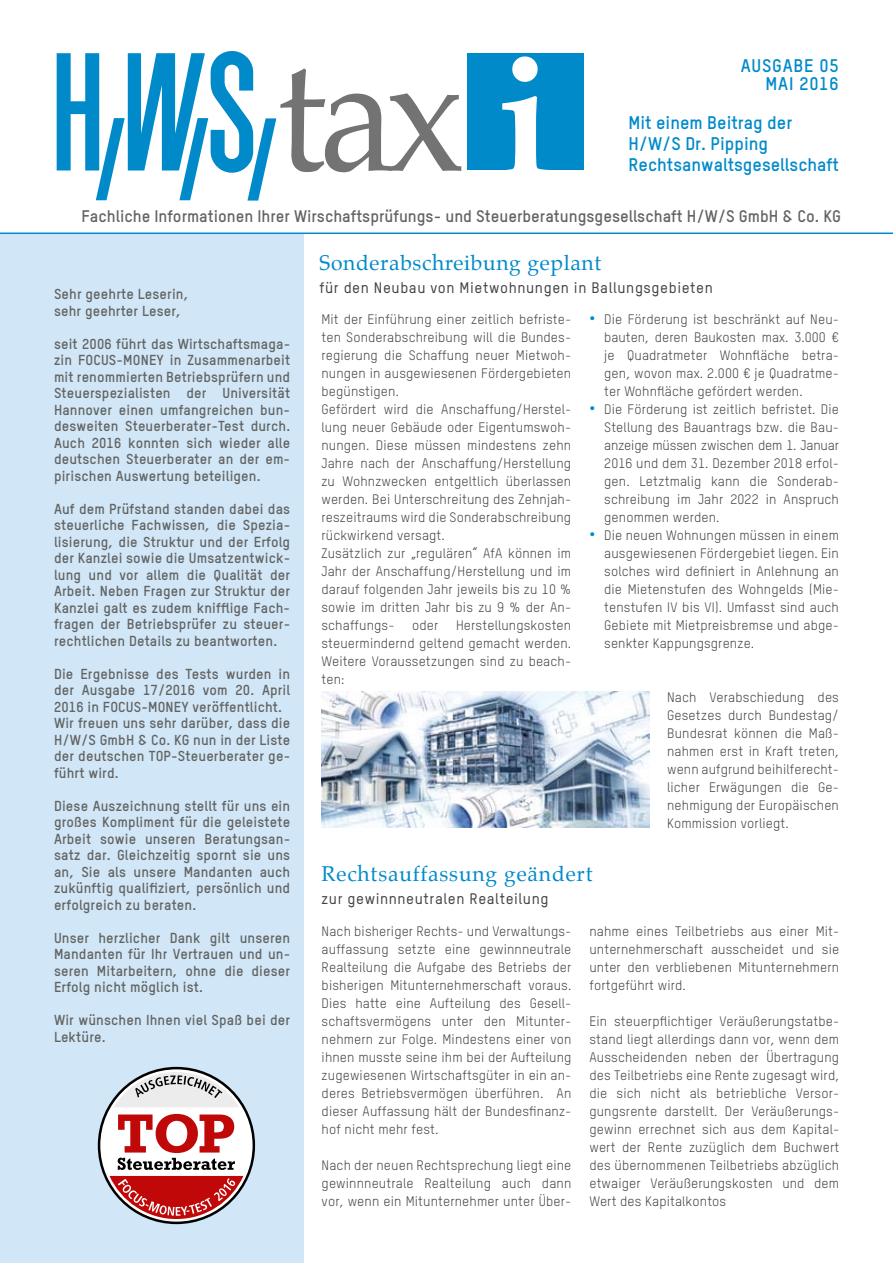
<style>
.page{position:relative;width:893px;height:1263px;background:#fff}
.page>*{position:absolute;margin:0;border:0;box-sizing:border-box;transform-origin:0 0}
.t1{font:164.7px "Palatino";color:#747373;scale:.92 1}
.t2{font:21px "Palatino";letter-spacing:.03em;color:#008aca}
.t3{font:700 18px/21px "TSTAR";color:#008aca}
.t4{font:700 18px/18px "TSTAR";letter-spacing:.04em;color:#008aca;text-align:right}
.t5{font:700 16.5px "TSTAR";color:#636362}
.t6{font:500 15px "TSTAR";letter-spacing:.04em;color:#434342}
.t7{font:700 14.25px/16.5px "TSTAR";letter-spacing:.01em;color:#636362;text-align:justify}
.t8{font:13.5px/18px "TSTAR";letter-spacing:.01em;color:#434342;text-align:justify}
.s1{font-weight:700;font-size:169.65px;color:#fff}
.s2{font-weight:700;font-size:16.8px;color:#008aca}
</style>
<div class="page">
<hr style="left:0;top:232px;width:893px;height:2px;background:#008aca">
<div style="left:0;top:234px;width:303px;height:1029px;background:#d1e7f7"></div>
<svg style="left:57px;top:51px;width:219px;height:150px"></svg>
<div style="left:468px;top:54px;width:116px;height:116px;background:#008aca"></div>
<div style="left:99px;top:1068px;width:155px;height:155px;background:#fff;border-radius:50%"></div>
<div style="left:98px;top:1067px;width:157px;height:157px;border:3px solid #000;border-radius:50%"></div>
<svg style="left:114px;top:1072px;width:125px;height:35px"></svg>
<svg style="left:118px;top:1114px;width:117px;height:56px"></svg>
<svg style="left:110px;top:1176px;width:133px;height:43px"></svg>
<img style="left:322px;top:691px;width:327px;height:136px">
<h1 class="t1" style="left:277px;top:-22px;width:301px">tax <span class="s1">i</span></h1>
<h3 class="t4" style="left:741px;top:56px;width:99px">ausgabe 05<br>Mai 2016</h3>
<h3 class="t3" style="left:628px;top:112px;width:212px">Mit einem Beitrag der<br>H/W/S Dr. Pipping<br>Rechtsanwaltsgesellschaft</h3>
<p class="t5" style="left:82px;top:206px;width:761px">Fachliche Informationen Ihrer Wirschaftsprüfungs- und Steuerberatungsgesellschaft H/W/S GmbH &amp; Co. KG</p>
<p class="t7" style="left:54px;top:285px;width:136px">Sehr geehrte Leserin, sehr geehrter Leser,</p>
<p class="t7" style="left:54px;top:335px;width:238px">seit 2006 führt das Wirtschaftsmaga&shy;zin FOCUS-MONEY in Zusammenarbeit mit renommierten Betriebsprüfern und Steuerspezialisten der Universität Hannover einen umfangreichen bun&shy;desweiten Steuerberater-Test durch.<br>Auch 2016 konnten sich wieder alle deutschen Steuerberater an der em&shy;pirischen Auswertung beteiligen.</p>
<p class="t7" style="left:54px;top:500px;width:238px">Auf dem Prüfstand standen dabei das steuerliche Fachwissen, die Spezia&shy;lisierung, die Struktur und der Erfolg der Kanzlei sowie die Umsatzentwick&shy;lung und vor allem die Qualität der Arbeit. Neben Fragen zur Struktur der Kanzlei galt es zudem knifflige Fach&shy;fragen der Betriebsprüfer zu steuer&shy;rechtlichen Details zu beantworten.</p>
<p class="t7" style="left:54px;top:665px;width:238px;text-align:left">Die Ergebnisse des Tests wurden in der Ausgabe 17/2016 vom 20. April<br>2016 in FOCUS-MONEY veröffentlicht.<br>Wir freuen uns sehr darüber, dass die<br>H/W/S GmbH &amp; Co. KG nun in der Liste der deutschen TOP-Steuerberater ge&shy;führt wird.</p>
<p class="t7" style="left:54px;top:797px;width:238px">Diese Auszeichnung stellt für uns ein großes Kompliment für die geleistete Arbeit sowie unseren Beratungsan&shy;satz dar. Gleichzeitig spornt sie uns an, Sie als unsere Mandanten auch zukünftig qualifiziert, persönlich und erfolgreich zu beraten.</p>
<p class="t7" style="left:54px;top:929px;width:238px">Unser herzlicher Dank gilt unseren Mandanten für Ihr Vertrauen und un&shy;seren Mitarbeitern, ohne die dieser Erfolg nicht möglich ist.</p>
<p class="t7" style="left:54px;top:1011px;width:238px">Wir wünschen Ihnen viel Spaß bei der<br>Lektüre.</p>
<h2 class="t2" style="left:320px;top:245px;width:283px">Sonderabschreibung geplant</h2>
<p class="t6" style="left:320px;top:278px;width:395px">für den Neubau von Mietwohnungen in Ballungsgebieten</p>
<p class="t8" style="left:321px;top:310px;width:251px;text-align:left">Mit der Einführung einer zeitlich befriste&shy;ten Sonderabschreibung will die Bundes&shy;regierung die Schaffung neuer Mietwoh&shy;nungen in ausgewiesenen Fördergebieten begünstigen.<br>Gefördert wird die Anschaffung/Herstel&shy;lung neuer Gebäude oder Eigentumswoh&shy;nungen. Diese müssen mindestens zehn Jahre nach der Anschaffung/Herstellung zu Wohnzwecken entgeltlich überlassen werden. Bei Unterschreitung des Zehnjah&shy;reszeitraums wird die Sonderabschreibung rückwirkend versagt.<br>Zusätzlich zur „regulären“ AfA können im Jahr der Anschaffung/Herstellung und im darauf folgenden Jahr jeweils bis zu 10 % sowie im dritten Jahr bis zu 9 % der An&shy;schaffungs-</p>
<p class="t8" style="left:604px;top:310px;width:236px;text-indent:-15px"><span class="s2">•</span> Die Förderung ist beschränkt auf Neu&shy;bauten, deren Baukosten max. 3.000 € je Quadratmeter Wohnfläche betra&shy;gen, wovon max. 2.000 € je Quadratme&shy;ter Wohnfläche gefördert werden.</p>
<p class="t8" style="left:604px;top:400px;width:236px;text-indent:-15px"><span class="s2">•</span> Die Förderung ist zeitlich befristet. Die Stellung des Bauantrags bzw. die Bau&shy;anzeige müssen zwischen dem 1. Januar 2016 und dem 31. Dezember 2018 erfol&shy;gen. Letztmalig kann die Sonderab&shy;schreibung im Jahr 2022 in Anspruch genommen werden.</p>
<p class="t8" style="left:604px;top:526px;width:236px;text-indent:-15px"><span class="s2">•</span> Die neuen Wohnungen müssen in einem ausgewiesenen Fördergebiet liegen. Ein solches wird definiert in Anlehnung an die Mietenstufen des Wohngelds (Mie&shy;tenstufen IV bis VI). Umfasst sind auch Gebiete mit Mietpreisbremse und abge&shy;senkter Kappungsgrenze.</p>
<p class="t8" style="left:321px;top:616px;width:251px;text-indent:135px">Herstellungskosten steuermindernd geltend gemacht werden.<br>Weitere Voraussetzungen sind zu beach&shy;ten:</p>
<p class="t8" style="left:412px;top:616px;width:28px">oder</p>
<h2 class="t2" style="left:322px;top:857px;width:272px">Rechtsauffassung geändert</h2>
<p class="t6" style="left:322px;top:889px;width:228px">zur gewinnneutralen Realteilung</p>
<p class="t8" style="left:667px;top:688px;width:173px">Nach Verabschiedung des Gesetzes durch Bundestag/ Bundesrat können die Maß&shy;nahmen erst in Kraft treten, wenn aufgrund beihilferecht&shy;licher Erwägungen die Ge&shy;nehmigung der Europäischen Kommission vorliegt.</p>
<p class="t8" style="left:322px;top:922px;width:251px">Nach bisheriger Rechts- und Verwaltungs&shy;auffassung setzte eine gewinnneutrale Realteilung die Aufgabe des Betriebs der bisherigen Mitunternehmerschaft voraus.<br>Dies hatte eine Aufteilung des Gesell&shy;schaftsvermögens unter den Mitunter&shy;nehmern zur Folge. Mindestens einer von ihnen musste seine ihm bei der Aufteilung zugewiesenen Wirtschaftsgüter in ein an&shy;deres Betriebsvermögen überführen. An dieser Auffassung hält der Bundesfinanz&shy;hof nicht mehr fest.</p>
<p class="t8" style="left:322px;top:1156px;width:251px">Nach der neuen Rechtsprechung liegt eine gewinnneutrale Realteilung auch dann vor, wenn ein Mitunternehmer unter Über-</p>
<p class="t8" style="left:589px;top:922px;width:251px">nahme eines Teilbetriebs aus einer Mit&shy;unternehmerschaft ausscheidet und sie unter den verbliebenen Mitunternehmern fortgeführt wird.</p>
<p class="t8" style="left:589px;top:1012px;width:251px">Ein steuerpflichtiger Veräußerungstatbe&shy;stand liegt allerdings dann vor, wenn dem Ausscheidenden neben der Übertragung des Teilbetriebs eine Rente zugesagt wird, die sich nicht als betriebliche Versor&shy;gungsrente darstellt. Der Veräußerungs&shy;gewinn errechnet sich aus dem Kapital&shy;wert der Rente zuzüglich dem Buchwert des übernommenen Teilbetriebs abzüglich etwaiger Veräußerungskosten und dem Wert des Kapitalkontos</p>
</div>
